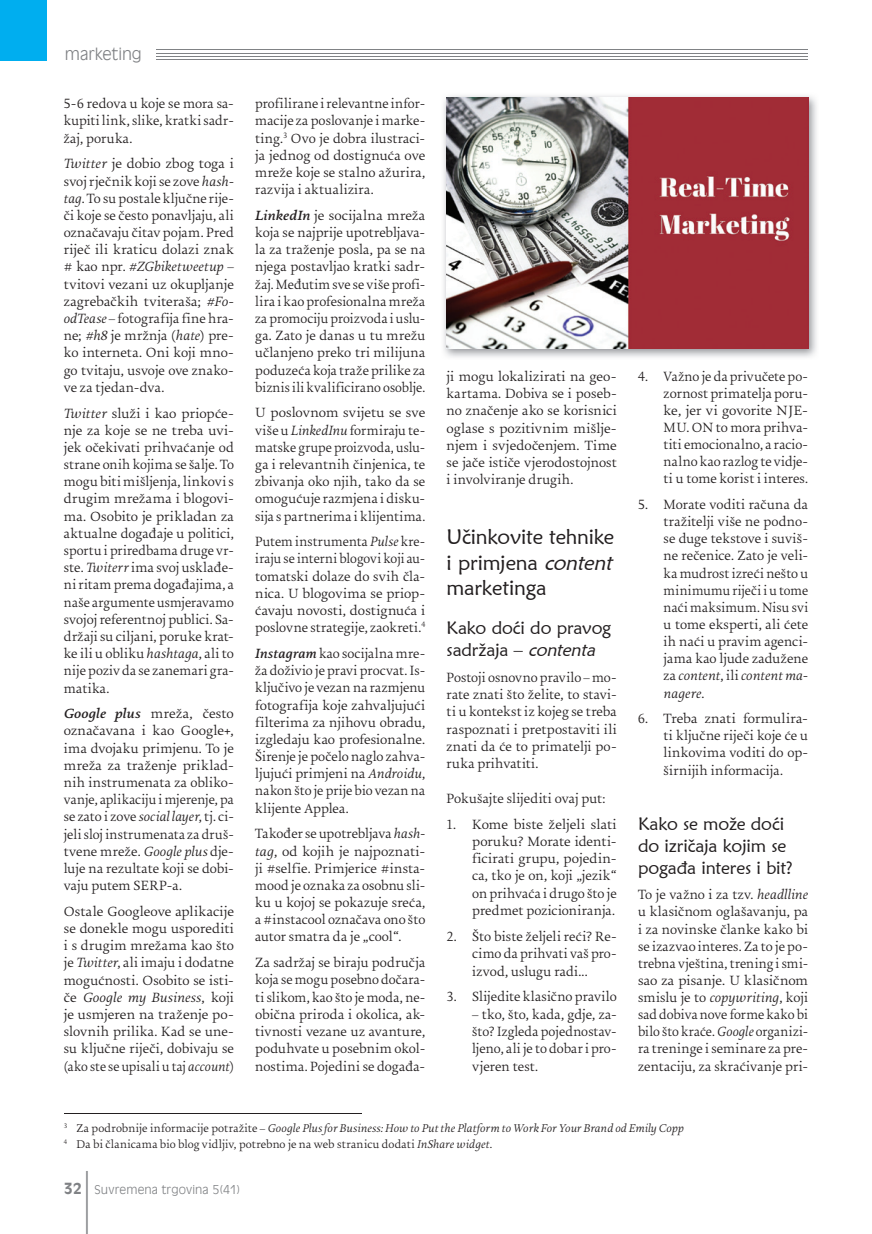
<style>
.page{position:relative;width:872px;height:1234px;background:#fff}
.page>*{position:absolute;margin:0;border:0;box-sizing:border-box;transform-origin:0 0}
.t1{font:21px/25.3px "Maiandra GD";letter-spacing:-.01em;color:#231f20}
.t2{font:18px/21.6px "Maiandra GD";letter-spacing:-.01em;color:#231f20}
.t3{font:300 16.5px "Incised 901 BT";letter-spacing:-.005em;color:#808285}
.t4{font:300 14.25px/17.2px "Uni Zg";letter-spacing:.005em;color:#231f20;text-align:justify}
.t5{font:300 14.25px/17.2px "Uni Zg";letter-spacing:.005em;color:#231f20;text-align:justify;scale:.96 1}
.t6{font:300 12px/16.5px "Uni Zg";letter-spacing:.01em;color:#231f20}
.t7{font:300 12px "Incised 901 BT";letter-spacing:.01em;color:#808285}
.s1{font-style:italic}
.s2{font-weight:700;font-style:italic}
.s3{font-weight:700;font-size:15px}
</style>
<div class="page">
<hr style="left:871px;top:710px;width:1px;height:438px;background:#1055a5">
<div style="left:0;top:0;width:47px;height:61px;background:#00aeef"></div>
<hr style="left:156px;top:59px;width:652px;height:1px;background:#808285">
<hr style="left:156px;top:56px;width:652px;height:1px;background:#808285">
<hr style="left:156px;top:53px;width:652px;height:1px;background:#808285">
<hr style="left:156px;top:50px;width:652px;height:1px;background:#808285">
<hr style="left:64px;top:1113px;width:297px;height:1px;background:#231f20">
<img style="left:443px;top:95px;width:374px;height:262px">
<img style="left:446px;top:98px;width:362px;height:250px">
<p class="t3" style="left:65px;top:44px;width:78px">marketing</p>
<p class="t4" style="left:64px;top:96px;width:172px">5-6 redova u koje se mora sa&shy;kupiti link, slike, kratki sadr&shy;žaj, poruka.</p>
<p class="t4" style="left:64px;top:156px;width:172px"><span class="s1">Twitter</span> je dobio zbog toga i svoj rječnik koji se zove <span class="s1">hash&shy;tag</span>. To su postale ključne rije&shy;či koje se često ponavljaju, ali označavaju čitav pojam. Pred riječ ili kraticu dolazi znak # kao npr. <span class="s1">#ZGbiketweetup</span> – tvitovi vezani uz okupljanje zagrebačkih tviteraša; <span class="s1">#Fo&shy;odTease</span> – fotografija fine hra&shy;ne; <span class="s1">#h8</span> je mržnja (<span class="s1">hate</span>) pre&shy;ko interneta. Oni koji mno&shy;go tvitaju, usvoje ove znako&shy;ve za tjedan-dva.</p>
<p class="t4" style="left:64px;top:405px;width:172px"><span class="s1">Twitter</span> služi i kao priopće&shy;nje za koje se ne treba uvi&shy;jek očekivati prihvaćanje od strane onih kojima se šalje. To mogu biti mišljenja, linkovi s drugim mrežama i blogovi&shy;ma. Osobito je prikladan za aktualne događaje u politici, sportu i priredbama druge vr&shy;ste. <span class="s1">Twiterr</span> ima svoj usklađe&shy;ni ritam prema događajima, a naše argumente usmjeravamo svojoj referentnoj publici. Sa&shy;držaji su ciljani, poruke krat&shy;ke ili u obliku <span class="s1">hashtaga</span>, ali to nije poziv da se zanemari gra&shy;matika.</p>
<p class="t4" style="left:64px;top:705px;width:172px"><span class="s2">Google plus</span> mreža, često označavana i kao Google+, ima dvojaku primjenu. To je mreža za traženje priklad&shy;nih instrumenata za obliko&shy;vanje, aplikaciju i mjerenje, pa se zato i zove <span class="s1">social layer</span>, tj. ci&shy;jeli sloj instrumenata za druš&shy;tvene mreže. <span class="s1">Google plus</span> dje&shy;luje na rezultate koji se dobi&shy;vaju putem SERP-a.</p>
<p class="t4" style="left:64px;top:903px;width:172px">Ostale Googleove aplikacije se donekle mogu usporediti i s drugim mrežama kao što je <span class="s1">Twitter</span>, ali imaju i dodatne mogućnosti. Osobito se isti&shy;če <span class="s1">Google my Business</span>, koji je usmjeren na traženje po&shy;slovnih prilika. Kad se une&shy;su ključne riječi, dobivaju se (ako ste se upisali u taj <span class="s1">account</span>)</p>
<p class="t4" style="left:255px;top:96px;width:172px">profilirane i relevantne infor&shy;macije za poslovanje i marke&shy;ting.<sup>3</sup> Ovo je dobra ilustraci&shy;ja jednog od dostignuća ove mreže koje se stalno ažurira, razvija i aktualizira.</p>
<p class="t4" style="left:255px;top:207px;width:172px"><span class="s2">LinkedIn</span> je socijalna mreža koja se najprije upotrebljava&shy;la za traženje posla, pa se na njega postavljao kratki sadr&shy;žaj. Međutim sve se više profi&shy;lira i kao profesionalna mreža za promociju proizvoda i uslu&shy;ga. Zato je danas u tu mrežu učlanjeno preko tri milijuna poduzeća koja traže prilike za biznis ili kvalificirano osoblje.</p>
<p class="t4" style="left:255px;top:405px;width:172px">U poslovnom svijetu se sve više u <span class="s1">LinkedInu</span> formiraju te&shy;matske grupe proizvoda, uslu&shy;ga i relevantnih činjenica, te zbivanja oko njih, tako da se omogućuje razmjena i disku&shy;sija s partnerima i klijentima.</p>
<p class="t5" style="left:255px;top:534px;width:179px">Putem instrumenta <span class="s1">Pulse</span> kre&shy;iraju se interni blogovi koji au&shy;tomatski dolaze do svih čla&shy;nica. U blogovima se priop&shy;ćavaju novosti, dostignuća i poslovne strategije, zaokreti.<sup>4</sup></p>
<p class="t4" style="left:255px;top:645px;width:172px"><span class="s2">Instagram</span> kao socijalna mre&shy;ža doživio je pravi procvat. Is&shy;ključivo je vezan na razmjenu fotografija koje zahvaljujući filterima za njihovu obradu, izgledaju kao profesionalne.<br>Širenje je počelo naglo zahva&shy;ljujući primjeni na <span class="s1">Androidu</span>, nakon što je prije bio vezan na klijente Applea.</p>
<p class="t4" style="left:255px;top:825px;width:172px">Također se upotrebljava <span class="s1">hash&shy;tag</span>, od kojih je najpoznati&shy;ji #selfie. Primjerice #insta&shy;mood je oznaka za osobnu sli&shy;ku u kojoj se pokazuje sreća, a #instacool označava ono što autor smatra da je „cool“.</p>
<p class="t4" style="left:255px;top:954px;width:172px">Za sadržaj se biraju područja koja se mogu posebno dočara&shy;ti slikom, kao što je moda, ne&shy;obična priroda i okolica, ak&shy;tivnosti vezane uz avanture, poduhvate u posebnim okol&shy;nostima. Pojedini se događa-</p>
<p class="t4" style="left:446px;top:368px;width:172px">ji mogu lokalizirati na geo&shy;kartama. Dobiva se i poseb&shy;no značenje ako se korisnici oglase s pozitivnim mišlje&shy;njem i svjedočenjem. Time se jače ističe vjerodostojnost i involviranje drugih.</p>
<h1 class="t1" style="left:446px;top:523px;width:172px">Učinkovite tehnike i primjena <span class="s1">content </span>marketinga</h1>
<p class="t2" style="left:446px;top:616px;width:166px">Kako doći do pravog sadržaja – <span class="s1">contenta</span></p>
<p class="t4" style="left:446px;top:669px;width:172px">Postoji osnovno pravilo – mo&shy;rate znati što želite, to stavi&shy;ti u kontekst iz kojeg se treba raspoznati i pretpostaviti ili znati da će to primatelji po&shy;ruka prihvatiti.</p>
<p class="t4" style="left:446px;top:790px;width:160px">Pokušajte slijediti ovaj put:</p>
<p class="t4" style="left:472px;top:816px;width:146px;text-indent:-26px">1. Kome biste željeli slati poruku? Morate identi&shy;ficirati grupu, pojedin&shy;ca, tko je on, koji „jezik“ on prihvaća i drugo što je predmet pozicioniranja.</p>
<p class="t4" style="left:472px;top:928px;width:146px;text-indent:-26px">2. Što biste željeli reći? Re&shy;cimo da prihvati vaš pro&shy;izvod, uslugu radi...</p>
<p class="t4" style="left:446px;top:988px;width:172px">3. Slijedite klasično pravilo</p>
<p class="t4" style="left:472px;top:1006px;width:146px">– tko, što, kada, gdje, za&shy;što? Izgleda pojednostav&shy;ljeno, ali je to dobar i pro&shy;vjeren test.</p>
<p class="t4" style="left:663px;top:368px;width:146px;text-indent:-26px">4. Važno je da privučete po&shy;zornost primatelja poru&shy;ke, jer vi govorite NJE-MU. ON to mora prihva&shy;titi emocionalno, a racio&shy;nalno kao razlog te vidje&shy;ti u tome korist i interes.</p>
<p class="t4" style="left:663px;top:496px;width:146px;text-indent:-25px">5. Morate voditi računa da tražitelji više ne podno&shy;se duge tekstove i suviš&shy;ne rečenice. Zato je veli&shy;ka mudrost izreći nešto u minimumu riječi i u tome naći maksimum. Nisu svi u tome eksperti, ali ćete ih naći u pravim agenci&shy;jama kao ljude zadužene za <span class="s1">content</span>, ili <span class="s1">content ma&shy;nagere</span>.</p>
<p class="t4" style="left:663px;top:710px;width:146px;text-indent:-26px">6. Treba znati formulira&shy;ti ključne riječi koje će u linkovima voditi do op&shy;širnijih informacija.</p>
<p class="t2" style="left:638px;top:812px;width:156px">Kako se može doći do izričaja kojim se pogađa interes i bit?</p>
<p class="t4" style="left:638px;top:886px;width:172px">To je važno i za tzv. <span class="s1">headlline </span>u klasičnom oglašavanju, pa i za novinske članke kako bi se izazvao interes. Za to je po&shy;trebna vještina, trening i smi&shy;sao za pisanje. U klasičnom smislu je to <span class="s1">copywriting</span>, koji sad dobiva nove forme kako bi bilo što kraće. <span class="s1">Google</span> organizi&shy;ra treninge i seminare za pre&shy;zentaciju, za skraćivanje pri-</p>
<p class="t6" style="left:64px;top:1119px;width:621px"><sup>3</sup> Za podrobnije informacije potražite – <span class="s1">Google Plus for Business: How to Put the Platform to Work For Your Brand od Emily Copp<br></span><sup>4</sup> Da bi članicama bio blog vidljiv, potrebno je na web stranicu dodati <span class="s1">InShare widget</span>.</p>
<p class="t7" style="left:64px;top:1181px;width:178px"><span class="s3">32</span> Suvremena trgovina 5(41)</p>
</div>
